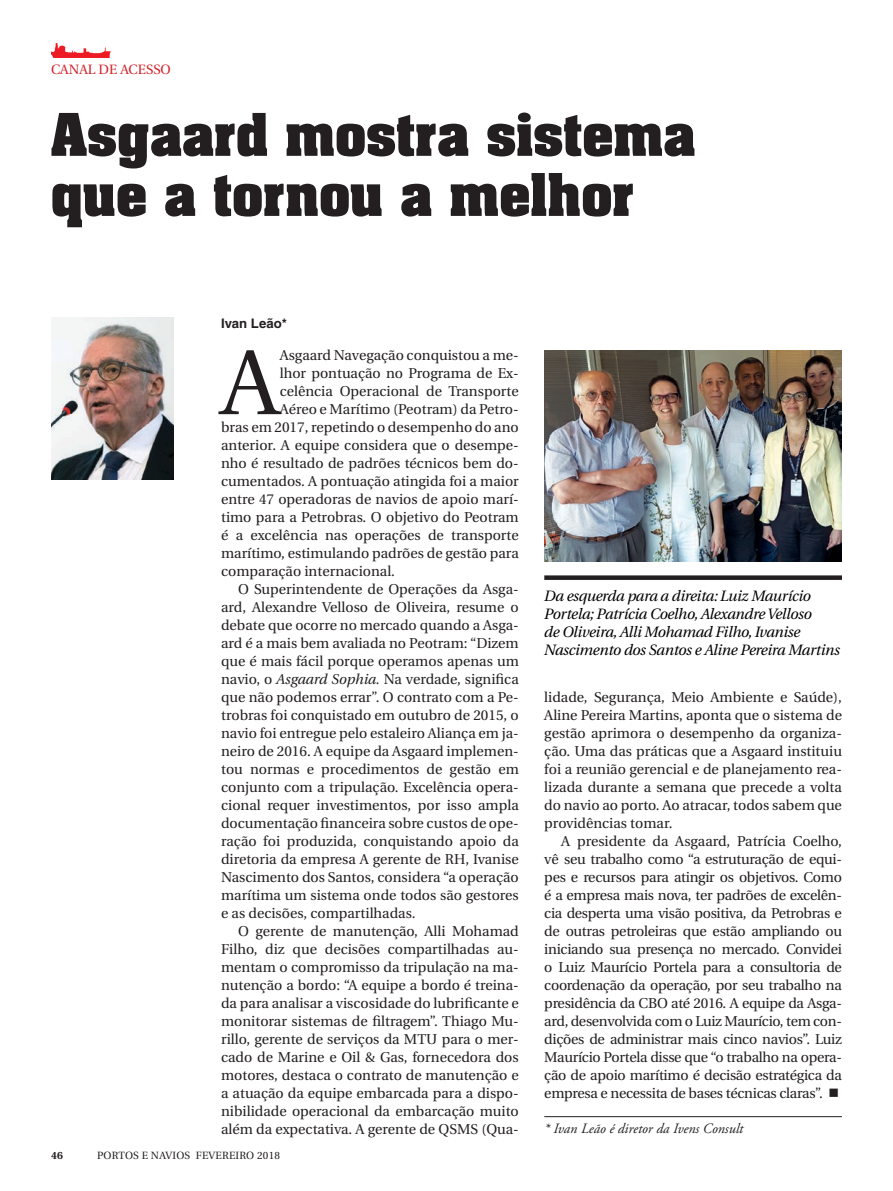
<style>
.page{position:relative;width:893px;height:1191px;background:#fff}
.page>*{position:absolute;margin:0;border:0;box-sizing:border-box;transform-origin:0 0}
.t1{font:92.25px "Utopia";color:#231f20}
.t2{font:700 50.1px/60px "Aachen";color:#231f20}
.t3{font:italic 15px/18px "Utopia";letter-spacing:-.02em;color:#000}
.t4{font:14.25px/18px "Utopia";color:#231f20;text-align:justify}
.t5{font:italic 14.25px "Adobe Garamond Pro";color:#231f20}
.t6{font:13.5px "Utopia";color:#d2232a}
.t7{font:700 13.2px "Helvetica";color:#231f20}
.t8{font:10.5px "Utopia";letter-spacing:.025em;color:#231f20}
.t9{font:700 10.5px "Utopia";color:#231f20}
.s1{font-style:italic}
</style>
<div class="page">
<img style="left:51px;top:43px;width:59px;height:15px">
<hr style="left:544px;top:1116px;width:298px;height:1px;background:#231f20">
<img style="left:51px;top:318px;width:123px;height:161px">
<div style="left:544px;top:575px;width:298px;height:5px;background:#231f20"></div>
<img style="left:544px;top:351px;width:297px;height:210px">
<p class="t6" style="left:51px;top:62px;width:121px">CANAL DE ACESSO</p>
<h2 class="t2" style="left:51px;top:103px;width:646px">Asgaard mostra sistema que a tornou a melhor</h2>
<p class="t7" style="left:221px;top:315px;width:67px">Ivan Leão*</p>
<h1 class="t1" style="left:221px;top:332px;width:60px">A</h1>
<p class="t4" style="left:280px;top:346px;width:241px">Asgaard Navegação conquistou a me-</p>
<p class="t4" style="left:280px;top:364px;width:241px">lhor pontuação no Programa de Ex-</p>
<p class="t4" style="left:280px;top:382px;width:241px">celência Operacional de Transporte</p>
<p class="t4" style="left:280px;top:400px;width:241px">Aéreo e Marítimo (Peotram) da Petro-</p>
<p class="t4" style="left:221px;top:418px;width:299px">bras em 2017, repetindo o desempenho do ano</p>
<p class="t4" style="left:221px;top:436px;width:299px">anterior. A equipe considera que o desempe-</p>
<p class="t4" style="left:221px;top:454px;width:299px">nho é resultado de padrões técnicos bem do-</p>
<p class="t4" style="left:221px;top:472px;width:299px">cumentados. A pontuação atingida foi a maior</p>
<p class="t4" style="left:221px;top:490px;width:299px">entre 47 operadoras de navios de apoio marí-</p>
<p class="t4" style="left:221px;top:508px;width:299px">timo para a Petrobras. O objetivo do Peotram</p>
<p class="t4" style="left:221px;top:526px;width:299px">é a excelência nas operações de transporte</p>
<p class="t4" style="left:221px;top:544px;width:299px">marítimo, estimulando padrões de gestão para</p>
<p class="t4" style="left:221px;top:562px;width:175px">comparação internacional.</p>
<p class="t4" style="left:238px;top:580px;width:282px">O Superintendente de Operações da Asga-</p>
<p class="t4" style="left:221px;top:598px;width:299px">ard, Alexandre Velloso de Oliveira, resume o</p>
<p class="t4" style="left:221px;top:616px;width:299px">debate que ocorre no mercado quando a Asga-</p>
<p class="t4" style="left:221px;top:634px;width:299px">ard é a mais bem avaliada no Peotram: “Dizem</p>
<p class="t4" style="left:221px;top:652px;width:299px">que é mais fácil porque operamos apenas um</p>
<p class="t4" style="left:221px;top:670px;width:299px">navio, o <span class="s1">Asgaard Sophia.</span> Na verdade, significa</p>
<p class="t4" style="left:221px;top:688px;width:299px">que não podemos errar”. O contrato com a Pe-</p>
<p class="t4" style="left:221px;top:706px;width:299px">trobras foi conquistado em outubro de 2015, o</p>
<p class="t4" style="left:221px;top:724px;width:299px">navio foi entregue pelo estaleiro Aliança em ja-</p>
<p class="t4" style="left:221px;top:742px;width:299px">neiro de 2016. A equipe da Asgaard implemen-</p>
<p class="t4" style="left:221px;top:760px;width:299px">tou normas e procedimentos de gestão em</p>
<p class="t4" style="left:221px;top:778px;width:299px">conjunto com a tripulação. Excelência opera-</p>
<p class="t4" style="left:221px;top:796px;width:299px">cional requer investimentos, por isso ampla</p>
<p class="t4" style="left:221px;top:814px;width:299px">documentação financeira sobre custos de ope-</p>
<p class="t4" style="left:221px;top:832px;width:299px">ração foi produzida, conquistando apoio da</p>
<p class="t4" style="left:221px;top:850px;width:299px">diretoria da empresa A gerente de RH, Ivanise</p>
<p class="t4" style="left:221px;top:868px;width:299px">Nascimento dos Santos, considera “a operação</p>
<p class="t4" style="left:221px;top:886px;width:299px">marítima um sistema onde todos são gestores</p>
<p class="t4" style="left:221px;top:904px;width:196px">e as decisões, compartilhadas.</p>
<p class="t4" style="left:238px;top:922px;width:282px">O gerente de manutenção, Alli Mohamad</p>
<p class="t4" style="left:221px;top:940px;width:299px">Filho, diz que decisões compartilhadas au-</p>
<p class="t4" style="left:221px;top:958px;width:299px">mentam o compromisso da tripulação na ma-</p>
<p class="t4" style="left:221px;top:976px;width:299px">nutenção a bordo: “A equipe a bordo é treina-</p>
<p class="t4" style="left:221px;top:994px;width:299px">da para analisar a viscosidade do lubrificante e</p>
<p class="t4" style="left:221px;top:1012px;width:299px">monitorar sistemas de filtragem”. Thiago Mu-</p>
<p class="t4" style="left:221px;top:1030px;width:299px">rillo, gerente de serviços da MTU para o mer-</p>
<p class="t4" style="left:221px;top:1048px;width:299px">cado de Marine e Oil &amp; Gas, fornecedora dos</p>
<p class="t4" style="left:221px;top:1066px;width:299px">motores, destaca o contrato de manutenção e</p>
<p class="t4" style="left:221px;top:1084px;width:299px">a atuação da equipe embarcada para a dispo-</p>
<p class="t4" style="left:221px;top:1102px;width:299px">nibilidade operacional da embarcação muito</p>
<p class="t4" style="left:221px;top:1120px;width:299px">além da expectativa. A gerente de QSMS (Qua-</p>
<p class="t9" style="left:51px;top:1149px;width:13px">46</p>
<p class="t8" style="left:97px;top:1149px;width:185px">PORTOS E NAVIOS FEVEREIRO 2018</p>
<p class="t3" style="left:544px;top:587px;width:297px">Da esquerda para a direita: Luiz Maurício Portela; Patrícia Coelho, Alexandre Velloso<br>de Oliveira, Alli Mohamad Filho, Ivanise Nascimento dos Santos e Aline Pereira Martins</p>
<p class="t4" style="left:544px;top:688px;width:299px">lidade, Segurança, Meio Ambiente e Saúde), Aline Pereira Martins, aponta que o sistema de gestão aprimora o desempenho da organiza&shy;ção. Uma das práticas que a Asgaard instituiu foi a reunião gerencial e de planejamento rea&shy;lizada durante a semana que precede a volta do navio ao porto. Ao atracar, todos sabem que providências tomar.</p>
<p class="t4" style="left:544px;top:832px;width:299px;text-indent:17px">A presidente da Asgaard, Patrícia Coelho, vê seu trabalho como “a estruturação de equi&shy;pes e recursos para atingir os objetivos. Como é a empresa mais nova, ter padrões de excelên&shy;cia desperta uma visão positiva, da Petrobras e de outras petroleiras que estão ampliando ou iniciando sua presença no mercado. Convidei o Luiz Maurício Portela para a consultoria de coordenação da operação, por seu trabalho na presidência da CBO até 2016. A equipe da Asga&shy;ard, desenvolvida com o Luiz Maurício, tem con&shy;dições de administrar mais cinco navios”. Luiz Maurício Portela disse que “o trabalho na opera&shy;ção de apoio marítimo é decisão estratégica da empresa e necessita de bases técnicas claras”. ■</p>
<p class="t5" style="left:544px;top:1120px;width:200px">* Ivan Leão é diretor da Ivens Consult</p>
</div>
